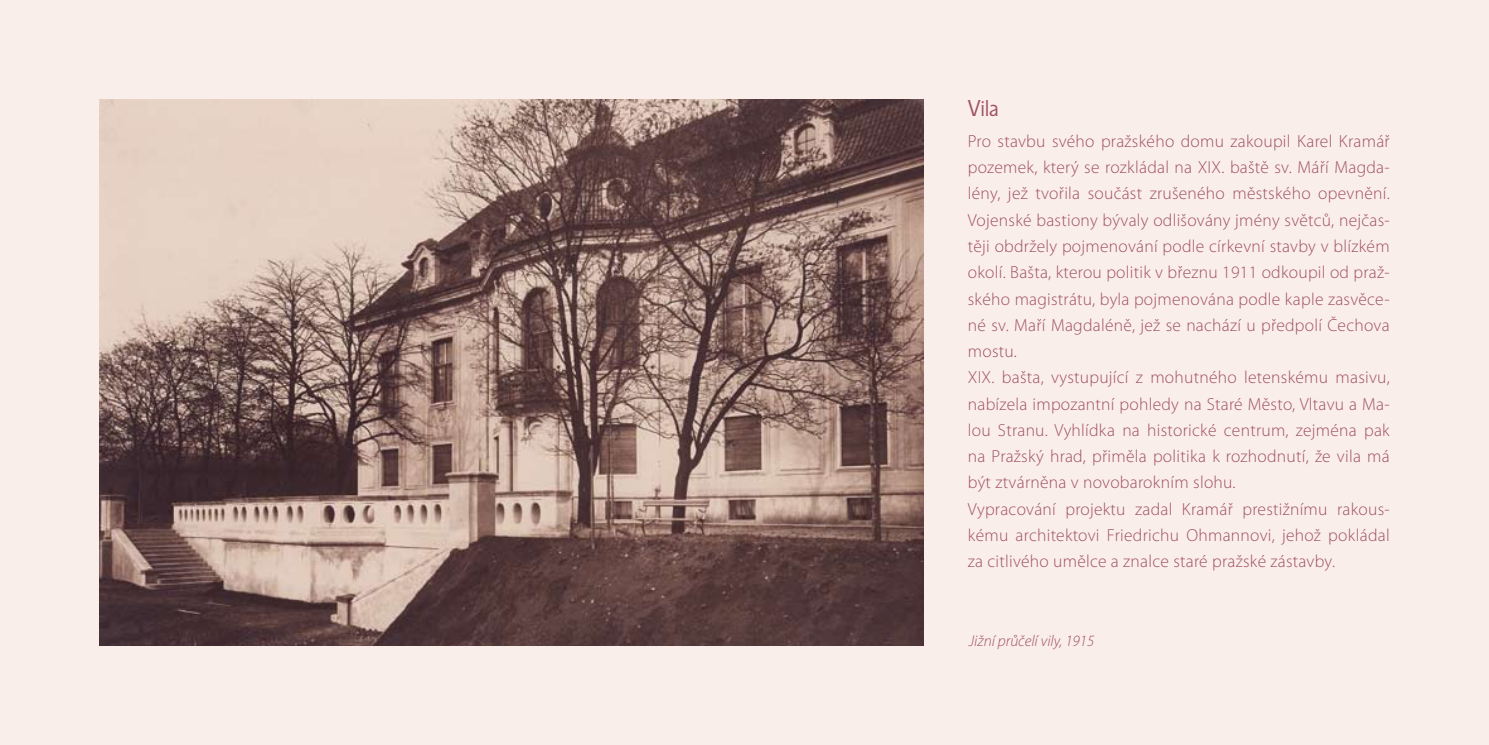
<style>
.page{position:relative;width:1489px;height:745px;background:#fff}
.page>*{position:absolute;margin:0;border:0;box-sizing:border-box;transform-origin:0 0}
.t1{font:22.75px "Solpera CE";color:#9f515d}
.t2{font:300 17.5px/26.2px "Myriad Pro";letter-spacing:.015em;color:#9f515d}
.t3{font:italic 300 15.75px "Myriad Pro";color:#9f515d}
</style>
<div class="page">
<div style="left:0;top:0;width:1488px;height:744px;background:#faeeeb"></div>
<img style="left:99px;top:99px;width:824px;height:546px">
<h1 class="t1" style="left:967px;top:94px;width:33px">Vila</h1>
<p class="t2" style="left:967px;top:128px;width:423px">Pro stavbu svého pražského domu zakoupil Karel Kramář pozemek, který se rozkládal na XIX. baště sv. Máří Magda&shy;lény, jež tvořila součást zrušeného městského opevnění.<br>Vojenské bastiony bývaly odlišovány jmény světců, nejčas&shy;těji obdržely pojmenování podle církevní stavby v blízkém okolí. Bašta, kterou politik v březnu 1911 odkoupil od praž&shy;ského magistrátu, byla pojmenována podle kaple zasvěce&shy;né sv. Maří Magdaléně, jež se nachází u předpolí Čechova mostu.<br>XIX. bašta, vystupující z mohutného letenskému masivu, nabízela impozantní pohledy na Staré Město, Vltavu a Ma&shy;lou Stranu. Vyhlídka na historické centrum, zejména pak na Pražský hrad, přiměla politika k rozhodnutí, že vila má být ztvárněna v novobarokním slohu.<br>Vypracování projektu zadal Kramář prestižnímu rakous&shy;kému architektovi Friedrichu Ohmannovi, jehož pokládal za citlivého umělce a znalce staré pražské zástavby.</p>
<p class="t3" style="left:968px;top:630px;width:127px">Jižní průčelí vily, 1915</p>
</div>
